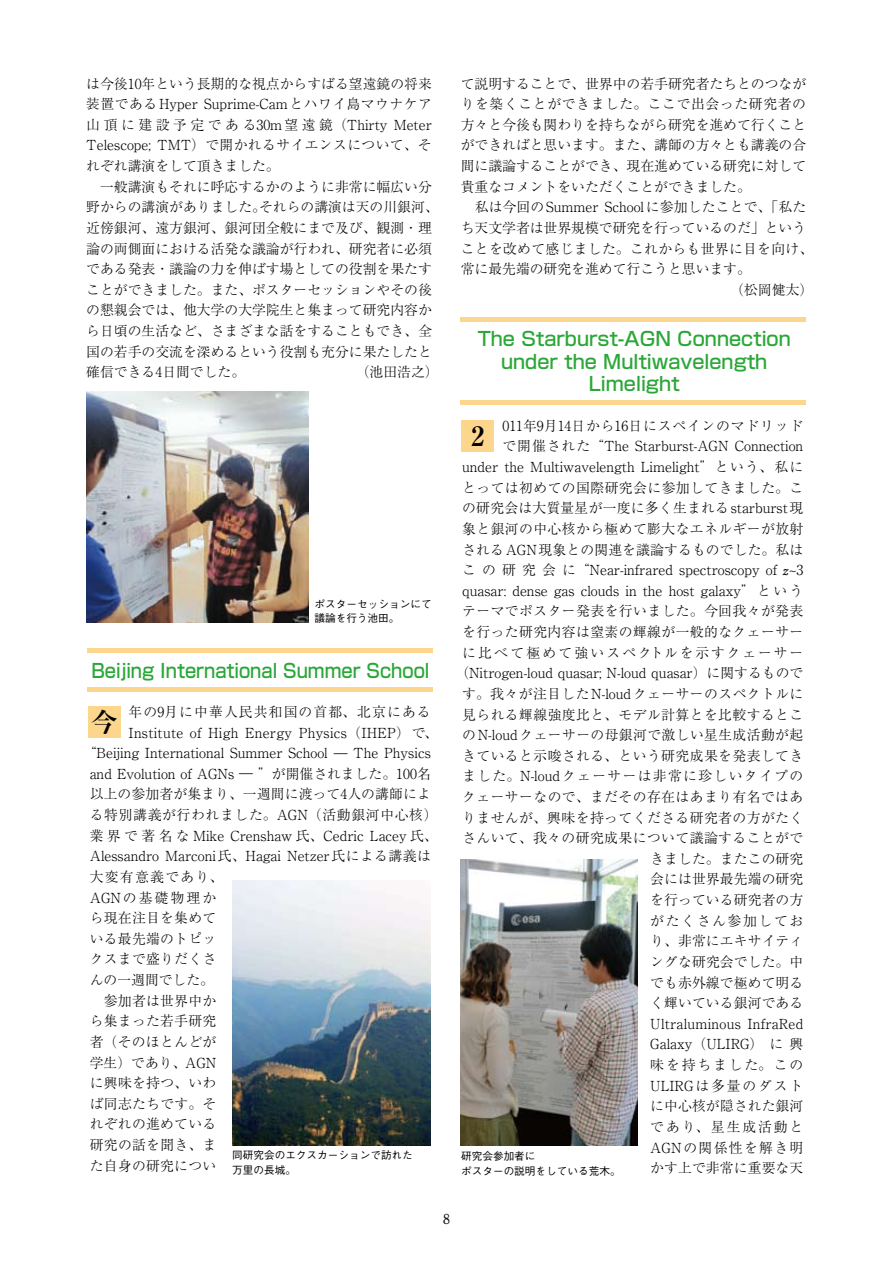
<style>
.page{position:relative;width:893px;height:1263px;background:#fff}
.page>*{position:absolute;margin:0;border:0;box-sizing:border-box;transform-origin:0 0}
.t1{font:700 26.55px "Ryumin Pro";color:#000}
.t2{font:500 19.2px/22.4px "Shin Go Pro";color:#2ba738;text-align:center}
.t3{font:500 19.2px "Shin Go Pro";color:#2ba738;scale:.93 1}
.t4{font:300 13.8px/20.5px "Ryumin Pro";letter-spacing:.005em;color:#000}
.t5{font:300 13.8px/20.5px "Ryumin Pro";letter-spacing:.03em;color:#000;text-align:right}
.t6{font:300 13.8px "Ryumin Pro";letter-spacing:.025em;color:#000}
.t7{font:300 13.8px "Ryumin Pro";letter-spacing:.05em;color:#000}
.t8{font:300 13.8px "Ryumin Pro";letter-spacing:.045em;color:#000}
.t9{font:300 13.8px "Ryumin Pro";letter-spacing:.08em;color:#000}
.t10{font:300 13.8px "Ryumin Pro";letter-spacing:.095em;color:#000}
.t11{font:300 13.8px "Ryumin Pro";letter-spacing:.15em;color:#000}
.t12{font:700 13.8px "Futo Min A101 Pro";color:#000}
.t13{font:500 10.65px/14.9px "Gothic BBB Pro";color:#000}
.s1{font-family:"Hoefler Text";font-weight:400;font-style:italic}
.s2{font-family:"Koz Min Pro";font-weight:400}
</style>
<div class="page">
<div style="left:462px;top:420px;width:32px;height:31px;background:#fcd68c"></div>
<hr style="left:461px;top:401px;width:345px;height:4px;background:#fcd68c">
<hr style="left:461px;top:318px;width:345px;height:4px;background:#fcd68c">
<img style="left:461px;top:860px;width:177px;height:285px">
<div style="left:88px;top:706px;width:32px;height:31px;background:#fcd68c"></div>
<hr style="left:87px;top:687px;width:345px;height:4px;background:#fcd68c">
<div style="left:87px;top:648px;width:345px;height:5px;background:#fcd68c"></div>
<img style="left:87px;top:391px;width:222px;height:231px">
<img style="left:232px;top:880px;width:198px;height:265px">
<p class="t4" style="left:86px;top:72px;width:354px">は今後10年という長期的な視点からすばる望遠鏡の将来装置であるHyper Suprime-Camとハワイ島マウナケア山頂に建設予定である30m望遠鏡（Thirty Meter<br>Telescope; TMT）で開かれるサイエンスについて、それぞれ講演をして頂きました。<br>　一般講演もそれに呼応するかのように非常に幅広い分野からの講演がありました。それらの講演は天の川銀河、近傍銀河、遠方銀河、銀河団全般にまで及び、観測・理論の両側面における活発な議論が行われ、研究者に必須である発表・議論の力を伸ばす場としての役割を果たすことができました。また、ポスターセッションやその後の懇親会では、他大学の大学院生と集まって研究内容から日頃の生活など、さまざまな話をすることもでき、全国の若手の交流を深めるという役割も充分に果たしたと確信できる4日間でした。　　　　　　　　　（池田浩之）</p>
<p class="t4" style="left:461px;top:72px;width:347px">て説明することで、世界中の若手研究者たちとのつなが</p>
<p class="t8" style="left:461px;top:93px;width:347px">りを築くことができました。ここで出会った研究者の</p>
<p class="t4" style="left:461px;top:113px;width:347px">方々と今後も関わりを持ちながら研究を進めて行くこと</p>
<p class="t4" style="left:461px;top:134px;width:347px">ができればと思います。また、講師の方々とも講義の合</p>
<p class="t4" style="left:461px;top:154px;width:347px">間に議論することができ、現在進めている研究に対して</p>
<p class="t4" style="left:461px;top:175px;width:292px">貴重なコメントをいただくことができました。</p>
<p class="t4" style="left:461px;top:196px;width:347px">　私は今回のSummer Schoolに参加したことで、「私た</p>
<p class="t4" style="left:461px;top:216px;width:347px">ち天文学者は世界規模で研究を行っているのだ」という</p>
<p class="t6" style="left:461px;top:237px;width:354px">ことを改めて感じました。これからも世界に目を向け、</p>
<p class="t4" style="left:461px;top:258px;width:292px">常に最先端の研究を進めて行こうと思います。</p>
<p class="t4" style="left:730px;top:278px;width:84px">（松岡健太）</p>
<h2 class="t2" style="left:478px;top:326px;width:314px">The Starburst-AGN Connection under the Multiwavelength<br>Limelight</h2>
<p class="t5" style="left:455px;top:414px;width:350px">011年9月14日から16日にスペインのマドリッド<br>で開催された“The Starburst-AGN Connection<br>under the Multiwavelength Limelight”という、私にとっては初めての国際研究会に参加してきました。この研究会は大質量星が一度に多く生まれるstarburst現象と銀河の中心核から極めて膨大なエネルギーが放射されるAGN現象との関連を議論するものでした。私はこの研究会に“Near-infrared spectroscopy of <span class="s1">z</span><span class="s2">∼</span>3 quasar: dense gas clouds in the host galaxy” というテーマでポスター発表を行いました。今回我々が発表を行った研究内容は窒素の輝線が一般的なクェーサーに比べて極めて強いスペクトルを示すクェーサー（Nitrogen-loud quasar; N-loud quasar）に関するものです。我々が注目したN-loudクェーサーのスペクトルに見られる輝線強度比と、モデル計算とを比較するとこのN-loudクェーサーの母銀河で激しい星生成活動が起きていると示唆される、という研究成果を発表してきました。N-loudクェーサーは非常に珍しいタイプのクェーサーなので、まだその存在はあまり有名ではありませんが、興味を持ってくださる研究者の方がたくさんいて、我々の研究成果について議論することができました。またこの研究<br>会には世界最先端の研究<br>を行っている研究者の方<br>がたくさん参加してお<br>り、非常にエキサイティ<br>ングな研究会でした。中<br>でも赤外線で極めて明る<br>く輝いている銀河である<br>Ultraluminous InfraRed<br>Galaxy（ULIRG）に興<br>味を持ちました。この<br>ULIRGは多量のダスト<br>に中心核が隠された銀河<br>であり、星生成活動と<br>AGNの関係性を解き明<br>かす上で非常に重要な天</p>
<h1 class="t1" style="left:471px;top:415px;width:15px">2</h1>
<p class="t13" style="left:314px;top:595px;width:119px">ポスターセッションにて議論を行う池田。</p>
<h2 class="t3" style="left:91px;top:655px;width:365px">Beijing International Summer School</h2>
<p class="t9" style="left:129px;top:701px;width:304px">年の9月に中華人民共和国の首都、北京にある</p>
<p class="t4" style="left:129px;top:721px;width:311px">Institute of High Energy Physics（IHEP）で、</p>
<p class="t4" style="left:83px;top:742px;width:349px">“Beijing International Summer School — The Physics</p>
<p class="t4" style="left:90px;top:762px;width:343px">and Evolution of AGNs — ”が開催されました。100名</p>
<p class="t4" style="left:90px;top:783px;width:343px">以上の参加者が集まり、一週間に渡って4人の講師によ</p>
<p class="t7" style="left:90px;top:804px;width:349px">る特別講義が行われました。AGN（活動銀河中心核）</p>
<p class="t4" style="left:90px;top:824px;width:349px">業界で著名な Mike Crenshaw 氏、Cedric Lacey 氏、</p>
<p class="t4" style="left:90px;top:845px;width:343px">Alessandro Marconi氏、Hagai Netzer氏による講義は</p>
<p class="t10" style="left:90px;top:866px;width:135px">大変有意義であり、</p>
<p class="t11" style="left:90px;top:886px;width:128px">AGNの基礎物理か</p>
<p class="t4" style="left:90px;top:907px;width:128px">ら現在注目を集めて</p>
<p class="t4" style="left:90px;top:927px;width:128px">いる最先端のトピッ</p>
<p class="t4" style="left:90px;top:948px;width:128px">クスまで盛りだくさ</p>
<p class="t4" style="left:90px;top:968px;width:126px">んの一週間でした。</p>
<p class="t4" style="left:90px;top:989px;width:128px">　参加者は世界中か</p>
<p class="t4" style="left:90px;top:1010px;width:128px">ら集まった若手研究</p>
<p class="t6" style="left:90px;top:1031px;width:128px">者（そのほとんどが</p>
<p class="t4" style="left:90px;top:1051px;width:128px">学生）であり、AGN</p>
<p class="t6" style="left:90px;top:1072px;width:128px">に興味を持つ、いわ</p>
<p class="t6" style="left:90px;top:1093px;width:128px">ば同志たちです。そ</p>
<p class="t4" style="left:90px;top:1113px;width:128px">れぞれの進めている</p>
<p class="t6" style="left:90px;top:1134px;width:128px">研究の話を聞き、ま</p>
<p class="t4" style="left:90px;top:1154px;width:128px">た自身の研究につい</p>
<h1 class="t1" style="left:91px;top:701px;width:28px">今</h1>
<p class="t13" style="left:232px;top:1147px;width:182px">同研究会のエクスカーションで訪れた万里の長城。</p>
<p class="t13" style="left:461px;top:1147px;width:161px">研究会参加者に<br>ポスターの説明をしている荒木。</p>
<p class="t12" style="left:443px;top:1207px;width:9px">8</p>
</div>
